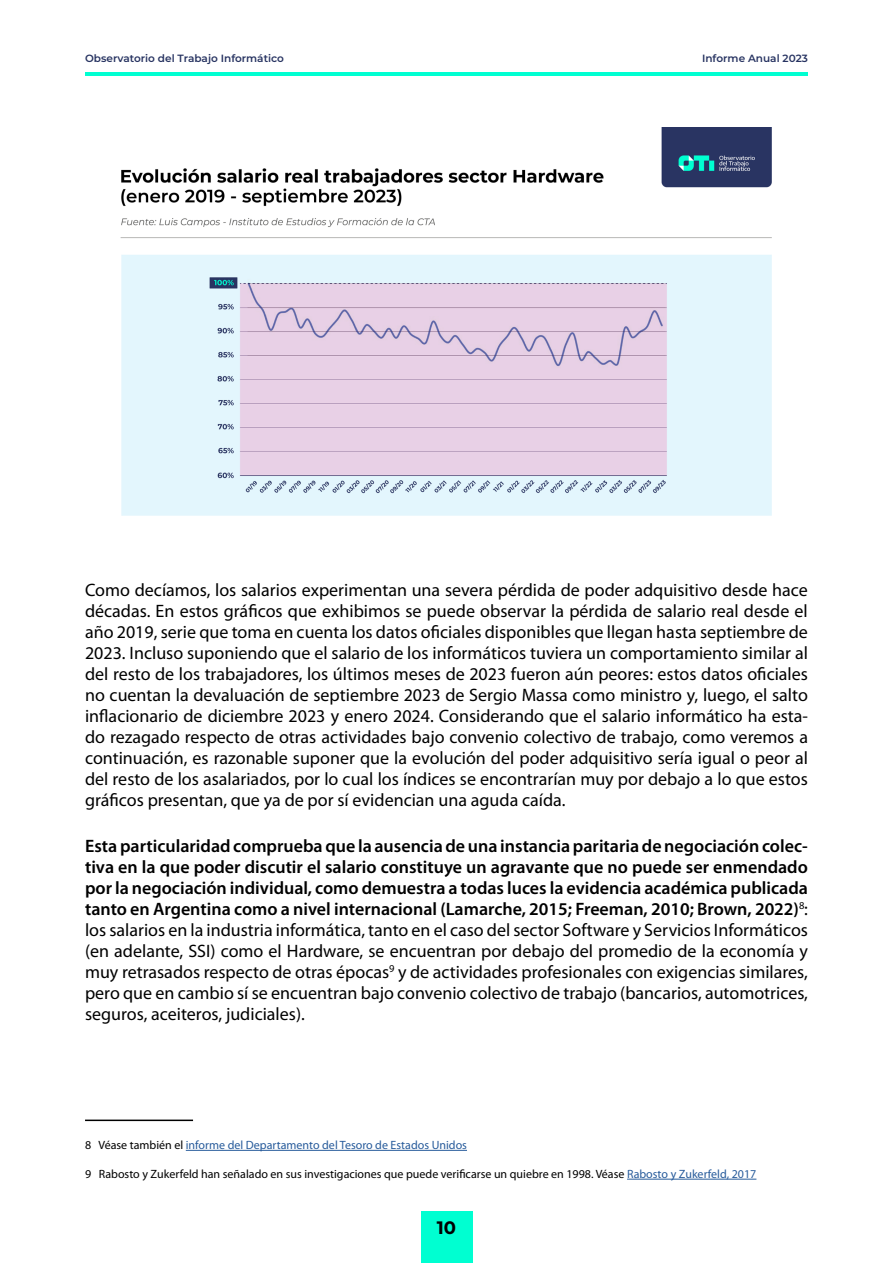
<style>
.page{position:relative;width:893px;height:1263px;background:#fff}
.page>*{position:absolute;margin:0;border:0;box-sizing:border-box;transform-origin:0 0}
.t1{font:18px/21px "Myriad Pro";color:#000;text-align:justify}
.t2{font:700 18px "Montserrat";color:#000}
.t3{font:12px "Myriad Pro";color:#000}
.t4{font:12px "Myriad Pro";color:#275b9b}
.t5{font:600 10.5px "Montserrat";color:#273361}
.s1{font-weight:600}
.s2{color:#000}
.s3{color:#275b9b}
</style>
<div class="page">
<hr style="left:85px;top:72px;width:723px;height:3px;background:#00ffd1">
<div style="left:421px;top:1212px;width:51px;height:51px;background:#00ffd1"></div>
<hr style="left:85px;top:1119px;width:108px;height:2px;background:#000">
<hr style="left:186px;top:1150px;width:281px;height:1px;background:#275b9b">
<hr style="left:627px;top:1179px;width:129px;height:1px;background:#275b9b">
<img style="left:120px;top:128px;width:652px;height:388px">
<p class="t5" style="left:85px;top:51px;width:200px">Observatorio del Trabajo Informático</p>
<p class="t5" style="left:702px;top:51px;width:107px">Informe Anual 2023</p>
<p class="t1" style="left:85px;top:579px;width:724px">Como decíamos, los salarios experimentan una severa pérdida de poder adquisitivo desde hace décadas. En estos gráficos que exhibimos se puede observar la pérdida de salario real desde el año 2019, serie que toma en cuenta los datos oficiales disponibles que llegan hasta septiembre de 2023. Incluso suponiendo que el salario de los informáticos tuviera un comportamiento similar al del resto de los trabajadores, los últimos meses de 2023 fueron aún peores: estos datos oficiales no cuentan la devaluación de septiembre 2023 de Sergio Massa como ministro y, luego, el salto inflacionario de diciembre 2023 y enero 2024. Considerando que el salario informático ha esta&shy;do rezagado respecto de otras actividades bajo convenio colectivo de trabajo, como veremos a continuación, es razonable suponer que la evolución del poder adquisitivo sería igual o peor al del resto de los asalariados, por lo cual los índices se encontrarían muy por debajo a lo que estos gráficos presentan, que ya de por sí evidencian una aguda caída.</p>
<p class="t1" style="left:85px;top:836px;width:724px"><span class="s1">Esta particularidad comprueba que la ausencia de una instancia paritaria de negociación colec&shy;tiva en la que poder discutir el salario constituye un agravante que no puede ser enmendado por la negociación individual, como demuestra a todas luces la evidencia académica publicada tanto en Argentina como a nivel internacional (Lamarche, 2015; Freeman, 2010; Brown, 2022)</span><sup>8</sup>: los salarios en la industria informática, tanto en el caso del sector Software y Servicios Informáticos (en adelante, SSI) como el Hardware, se encuentran por debajo del promedio de la economía y muy retrasados respecto de otras épocas<sup>9</sup> y de actividades profesionales con exigencias similares, pero que en cambio sí se encuentran bajo convenio colectivo de trabajo (bancarios, automotrices, seguros, aceiteros, judiciales).</p>
<p class="t4" style="left:85px;top:1138px;width:383px"><span class="s2">8 Véase también el</span> informe del Departamento del Tesoro de Estados Unidos</p>
<p class="t3" style="left:85px;top:1166px;width:673px">9 Rabosto y Zukerfeld han señalado en sus investigaciones que puede verificarse un quiebre en 1998. Véase <span class="s3">Rabosto y Zukerfeld, 2017</span></p>
<p class="t2" style="left:437px;top:1215px;width:21px">10</p>
</div>
